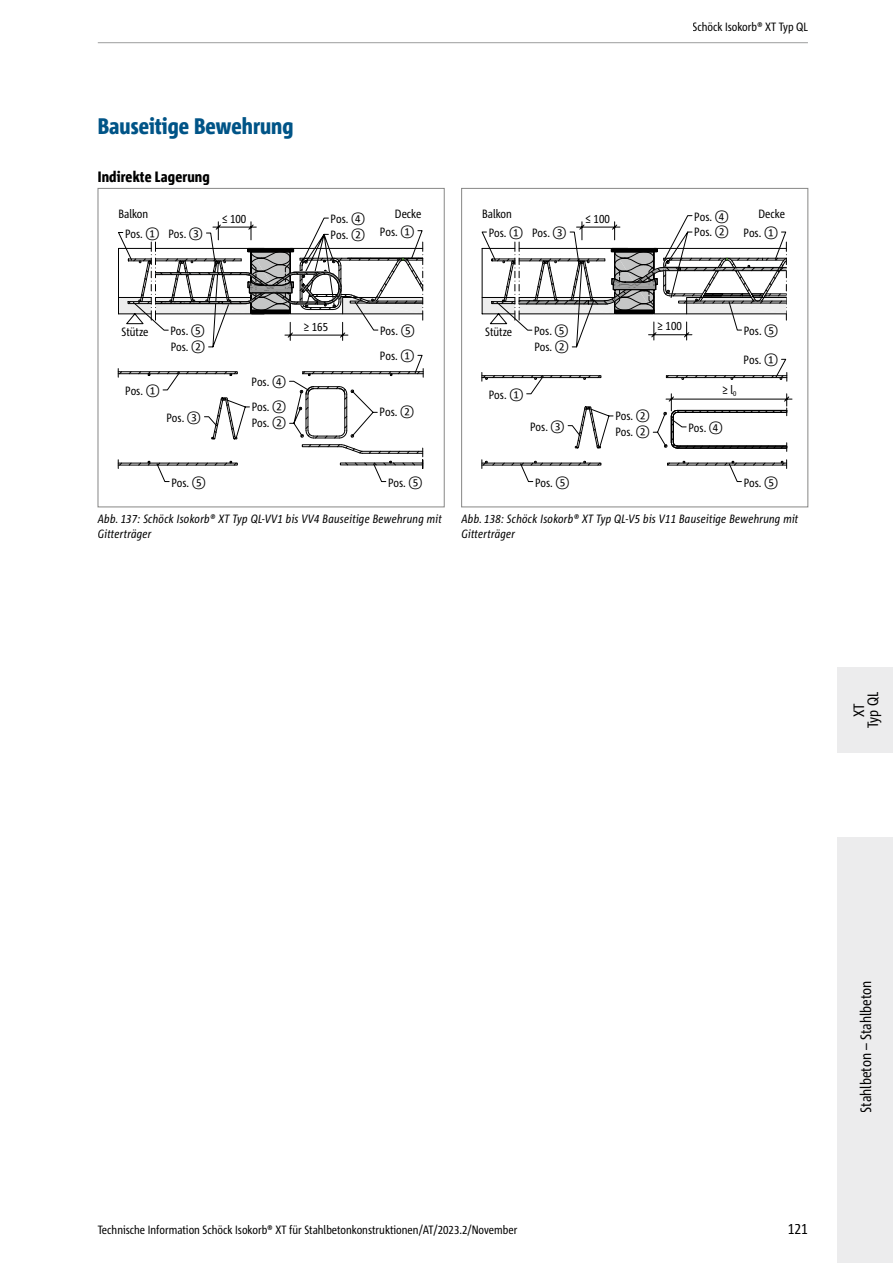
<style>
.page{position:relative;width:893px;height:1263px;background:#fff}
.page>*{position:absolute;margin:0;border:0;box-sizing:border-box;transform-origin:0 0}
.t1{font:800 condensed 22.5px "Corpid Schoeck";color:#005487}
.t2{font:condensed 15px/14.1px "Corpid Schoeck";color:#000;text-align:center}
.t3{font:800 condensed 15px "Corpid Schoeck";letter-spacing:.01em;color:#000}
.t4{font:condensed 12px/15.5px "Corpid Schoeck";color:#000}
.t5{font:italic condensed 12px/15px "Corpid Schoeck";letter-spacing:.02em;color:#000}
</style>
<div class="page">
<div style="left:838px;top:837px;width:55px;height:426px;background:#ececed"></div>
<div style="left:838px;top:668px;width:55px;height:85px;background:#ececed"></div>
<hr style="left:98px;top:42px;width:710px;height:1px;background:#9c9d9d">
<svg style="left:118px;top:218px;width:306px;height:264px"></svg>
<div style="left:98px;top:188px;width:346px;height:319px;border:1px solid #878786"></div>
<svg style="left:481px;top:215px;width:312px;height:267px"></svg>
<div style="left:461px;top:188px;width:347px;height:319px;border:1px solid #878786"></div>
<p class="t4" style="left:693px;top:19px;width:117px">Schöck Isokorb® XT Typ QL</p>
<h1 class="t1" style="left:98px;top:112px;width:197px">Bauseitige Bewehrung</h1>
<p class="t3" style="left:98px;top:167px;width:114px">Indirekte Lagerung</p>
<p class="t4" style="left:118px;top:206px;width:31px">Balkon</p>
<p class="t4" style="left:395px;top:206px;width:28px">Decke</p>
<p class="t4" style="left:331px;top:211px;width:36px">Pos. ④<br>Pos. ②</p>
<p class="t4" style="left:222px;top:211px;width:26px">≤ 100</p>
<p class="t4" style="left:380px;top:224px;width:36px">Pos. ①</p>
<p class="t4" style="left:125px;top:226px;width:79px">Pos. ① Pos. ③</p>
<p class="t4" style="left:482px;top:206px;width:31px">Balkon</p>
<p class="t4" style="left:759px;top:206px;width:28px">Decke</p>
<p class="t4" style="left:694px;top:209px;width:36px">Pos. ④<br>Pos. ②</p>
<p class="t4" style="left:586px;top:211px;width:26px">≤ 100</p>
<p class="t4" style="left:489px;top:225px;width:79px">Pos. ① Pos. ③</p>
<p class="t4" style="left:744px;top:225px;width:36px">Pos. ①</p>
<p class="t4" style="left:122px;top:324px;width:29px">Stütze</p>
<p class="t4" style="left:171px;top:323px;width:36px">Pos. ⑤</p>
<p class="t4" style="left:304px;top:319px;width:26px">≥ 165</p>
<p class="t4" style="left:380px;top:323px;width:36px">Pos. ⑤</p>
<p class="t4" style="left:485px;top:324px;width:29px">Stütze</p>
<p class="t4" style="left:534px;top:323px;width:36px">Pos. ⑤</p>
<p class="t4" style="left:658px;top:318px;width:26px">≥ 100</p>
<p class="t4" style="left:744px;top:323px;width:36px">Pos. ⑤</p>
<p class="t4" style="left:171px;top:339px;width:36px">Pos. ②</p>
<p class="t4" style="left:380px;top:348px;width:36px">Pos. ①</p>
<p class="t4" style="left:534px;top:339px;width:36px">Pos. ②</p>
<p class="t4" style="left:744px;top:352px;width:36px">Pos. ①</p>
<p class="t4" style="left:125px;top:383px;width:36px">Pos. ①</p>
<p class="t4" style="left:167px;top:410px;width:36px">Pos. ③</p>
<p class="t4" style="left:252px;top:374px;width:36px">Pos. ④</p>
<p class="t4" style="left:252px;top:415px;width:36px">Pos. ②</p>
<p class="t4" style="left:252px;top:399px;width:36px">Pos. ②</p>
<p class="t4" style="left:380px;top:404px;width:36px">Pos. ②</p>
<p class="t4" style="left:489px;top:387px;width:36px">Pos. ①</p>
<p class="t4" style="left:530px;top:419px;width:36px">Pos. ③</p>
<p class="t4" style="left:722px;top:382px;width:15px">≥ l<sub>0</sub></p>
<p class="t4" style="left:615px;top:408px;width:36px">Pos. ②</p>
<p class="t4" style="left:615px;top:424px;width:36px">Pos. ②</p>
<p class="t4" style="left:688px;top:420px;width:36px">Pos. ④</p>
<p class="t4" style="left:171px;top:474px;width:36px">Pos. ⑤</p>
<p class="t4" style="left:388px;top:474px;width:36px">Pos. ⑤</p>
<p class="t4" style="left:535px;top:474px;width:36px">Pos. ⑤</p>
<p class="t4" style="left:744px;top:474px;width:36px">Pos. ⑤</p>
<p class="t5" style="left:98px;top:511px;width:345px">Abb. 137: Schöck Isokorb® XT Typ QL-VV1 bis VV4 Bauseitige Bewehrung mit<br>Gitterträger</p>
<p class="t5" style="left:461px;top:511px;width:338px">Abb. 138: Schöck Isokorb® XT Typ QL-V5 bis V11 Bauseitige Bewehrung mit<br>Gitterträger</p>
<p class="t2" style="left:852px;top:728px;width:38px;rotate:-90deg">XT<br>Typ QL</p>
<p class="t4" style="left:98px;top:1222px;width:421px">Technische Information Schöck Isokorb® XT für Stahlbetonkonstruktionen/AT/2023.2/November</p>
<p class="t2" style="left:788px;top:1222px;width:22px">121</p>
<p class="t2" style="left:859px;top:1112px;width:134px;rotate:-90deg">Stahlbeton – Stahlbeton</p>
</div>
